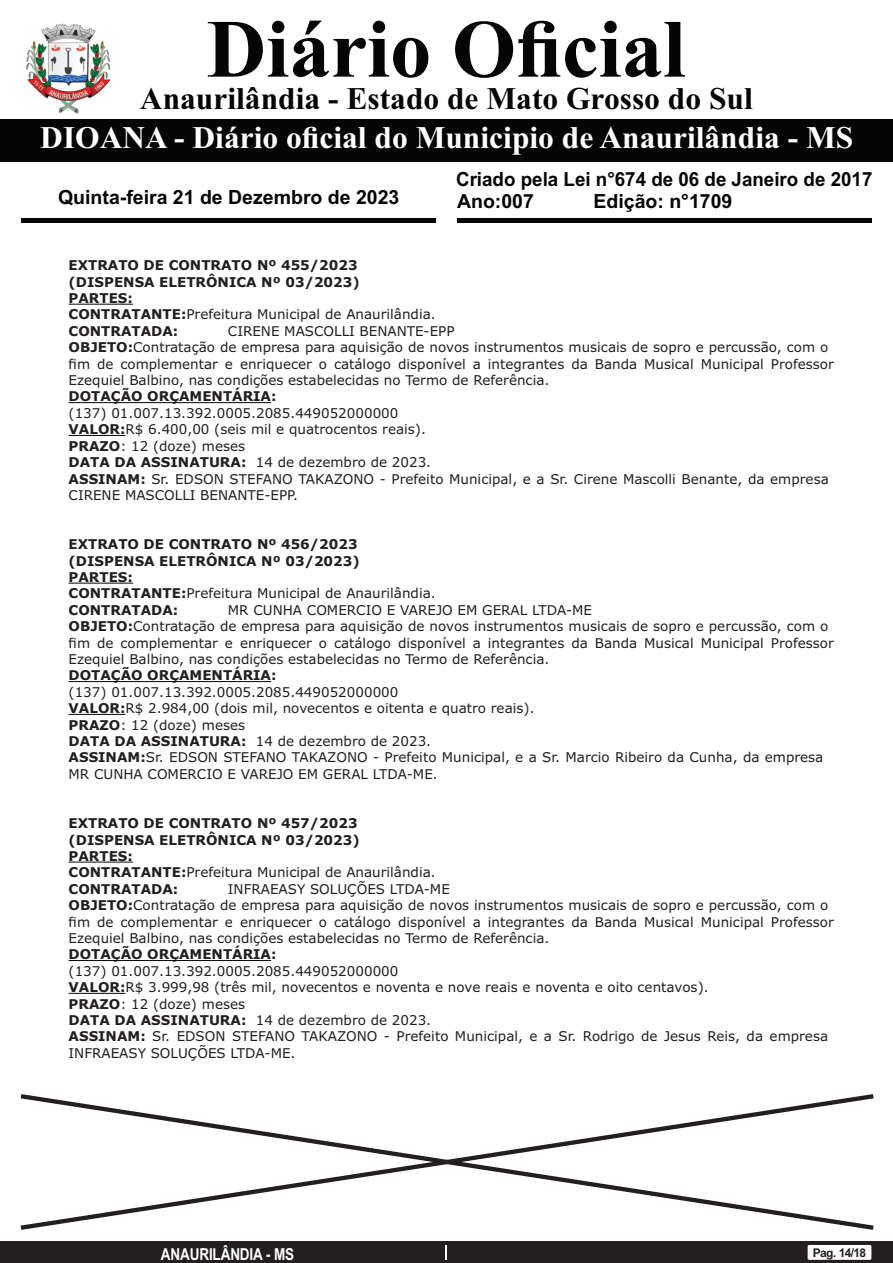
<style>
.page{position:relative;width:893px;height:1263px;background:#fff}
.page>*{position:absolute;margin:0;border:0;box-sizing:border-box;transform-origin:0 0}
.t1{font:700 82.5px "Times New Roman";color:#040504}
.t2{font:700 31.5px "Times New Roman";color:#fff}
.t3{font:700 31.5px "Times New Roman";color:#040504}
.t4{font:700 19.5px/21.8px "Arial";color:#040504;scale:.96 1}
.t5{font:700 19.5px "Arial";color:#040504}
.t6{font:700 16.5px "Arial Narrow";letter-spacing:-.01em;color:#fff}
.t7{font:13.5px/16.4px "Verdana";color:#231f20}
.t8{font:700 13.5px/16.4px "Verdana";color:#231f20}
.t9{font:700 12px "Arial";letter-spacing:-.055em;color:#231f20}
.s1{font-weight:400}
.s2{font-weight:700}
</style>
<div class="page">
<div style="left:0;top:1242px;width:893px;height:21px;background:#231f20"></div>
<svg style="left:446px;top:1245px;width:1px;height:15px"></svg>
<div style="left:808px;top:1245px;width:63px;height:15px;background:#fff;border-radius:2px"></div>
<div style="left:0;top:119px;width:893px;height:42px;background:#040504"></div>
<hr style="left:21px;top:218px;width:415px;height:4px;background:#040504">
<hr style="left:457px;top:218px;width:415px;height:4px;background:#040504">
<img style="left:26px;top:23px;width:85px;height:91px">
<hr style="left:69px;top:304px;width:64px;height:1px;background:#040504">
<hr style="left:69px;top:402px;width:202px;height:1px;background:#040504">
<hr style="left:69px;top:435px;width:56px;height:1px;background:#040504">
<hr style="left:69px;top:583px;width:64px;height:1px;background:#040504">
<hr style="left:69px;top:681px;width:202px;height:1px;background:#040504">
<hr style="left:69px;top:714px;width:56px;height:1px;background:#040504">
<hr style="left:69px;top:862px;width:64px;height:1px;background:#040504">
<hr style="left:69px;top:960px;width:202px;height:1px;background:#040504">
<hr style="left:69px;top:993px;width:56px;height:1px;background:#040504">
<svg style="left:20px;top:1094px;width:854px;height:136px"></svg>
<h1 class="t1" style="left:207px;top:21px;width:480px">Diário Oficial</h1>
<h2 class="t3" style="left:140px;top:88px;width:614px">Anaurilândia - Estado de Mato Grosso do Sul</h2>
<h2 class="t2" style="left:40px;top:126px;width:814px">DIOANA - Diário oficial do Municipio de Anaurilândia - MS</h2>
<h3 class="t5" style="left:58px;top:190px;width:343px">Quinta-feira 21 de Dezembro de 2023</h3>
<h3 class="t4" style="left:456px;top:170px;width:435px">Criado pela Lei n°674 de 06 de Janeiro de 2017<br>Ano:007</h3>
<h3 class="t5" style="left:593px;top:193px;width:140px">Edição: n°1709</h3>
<p class="t8" style="left:69px;top:258px;width:369px">EXTRATO DE CONTRATO Nº 455/2023 (DISPENSA ELETRÔNICA Nº 03/2023)<br>PARTES:<br>CONTRATANTE:<span class="s1">Prefeitura Municipal de Anaurilândia.<br></span>CONTRATADA:</p>
<p class="t7" style="left:69px;top:324px;width:767px;text-indent:159px">CIRENE MASCOLLI BENANTE-EPP<br><span class="s2">OBJETO:</span>Contratação de empresa para aquisição de novos instrumentos musicais de sopro e percussão, com o fim de complementar e enriquecer o catálogo disponível a integrantes da Banda Musical Municipal Professor Ezequiel Balbino, nas condições estabelecidas no Termo de Referência.</p>
<p class="t8" style="left:69px;top:390px;width:209px">DOTAÇÃO ORÇAMENTÁRIA:</p>
<p class="t7" style="left:69px;top:406px;width:762px">(137) 01.007.13.392.0005.2085.449052000000<br><span class="s2">VALOR:</span>R$ 6.400,00 (seis mil e quatrocentos reais).<br><span class="s2">PRAZO</span>: 12 (doze) meses<br><span class="s2">DATA DA ASSINATURA:</span> 14 de dezembro de 2023.<br><span class="s2">ASSINAM:</span> Sr. EDSON STEFANO TAKAZONO - Prefeito Municipal, e a Sr. Cirene Mascolli Benante, da empresa CIRENE MASCOLLI BENANTE-EPP.</p>
<p class="t8" style="left:69px;top:537px;width:369px">EXTRATO DE CONTRATO Nº 456/2023 (DISPENSA ELETRÔNICA Nº 03/2023)<br>PARTES:<br>CONTRATANTE:<span class="s1">Prefeitura Municipal de Anaurilândia.<br></span>CONTRATADA:</p>
<p class="t7" style="left:69px;top:603px;width:767px;text-indent:159px">MR CUNHA COMERCIO E VAREJO EM GERAL LTDA-ME<br><span class="s2">OBJETO:</span>Contratação de empresa para aquisição de novos instrumentos musicais de sopro e percussão, com o fim de complementar e enriquecer o catálogo disponível a integrantes da Banda Musical Municipal Professor Ezequiel Balbino, nas condições estabelecidas no Termo de Referência.</p>
<p class="t8" style="left:69px;top:668px;width:209px">DOTAÇÃO ORÇAMENTÁRIA:</p>
<p class="t7" style="left:69px;top:685px;width:756px">(137) 01.007.13.392.0005.2085.449052000000<br><span class="s2">VALOR:</span>R$ 2.984,00 (dois mil, novecentos e oitenta e quatro reais).<br><span class="s2">PRAZO</span>: 12 (doze) meses<br><span class="s2">DATA DA ASSINATURA:</span> 14 de dezembro de 2023.<br><span class="s2">ASSINAM:</span>Sr. EDSON STEFANO TAKAZONO - Prefeito Municipal, e a Sr. Marcio Ribeiro da Cunha, da empresa MR CUNHA COMERCIO E VAREJO EM GERAL LTDA-ME.</p>
<p class="t8" style="left:69px;top:816px;width:369px">EXTRATO DE CONTRATO Nº 457/2023 (DISPENSA ELETRÔNICA Nº 03/2023)<br>PARTES:<br>CONTRATANTE:<span class="s1">Prefeitura Municipal de Anaurilândia.<br></span>CONTRATADA:</p>
<p class="t7" style="left:69px;top:882px;width:767px;text-indent:159px">INFRAEASY SOLUÇÕES LTDA-ME<br><span class="s2">OBJETO:</span>Contratação de empresa para aquisição de novos instrumentos musicais de sopro e percussão, com o fim de complementar e enriquecer o catálogo disponível a integrantes da Banda Musical Municipal Professor Ezequiel Balbino, nas condições estabelecidas no Termo de Referência.</p>
<p class="t8" style="left:69px;top:947px;width:209px">DOTAÇÃO ORÇAMENTÁRIA:</p>
<p class="t7" style="left:69px;top:964px;width:761px">(137) 01.007.13.392.0005.2085.449052000000<br><span class="s2">VALOR:</span>R$ 3.999,98 (três mil, novecentos e noventa e nove reais e noventa e oito centavos).<br><span class="s2">PRAZO</span>: 12 (doze) meses<br><span class="s2">DATA DA ASSINATURA:</span> 14 de dezembro de 2023.<br><span class="s2">ASSINAM:</span> Sr. EDSON STEFANO TAKAZONO - Prefeito Municipal, e a Sr. Rodrigo de Jesus Reis, da empresa INFRAEASY SOLUÇÕES LTDA-ME.</p>
<p class="t6" style="left:161px;top:1248px;width:135px">ANAURILÂNDIA - MS</p>
<p class="t9" style="left:813px;top:1248px;width:55px">Pag. 14/18</p>
</div>
